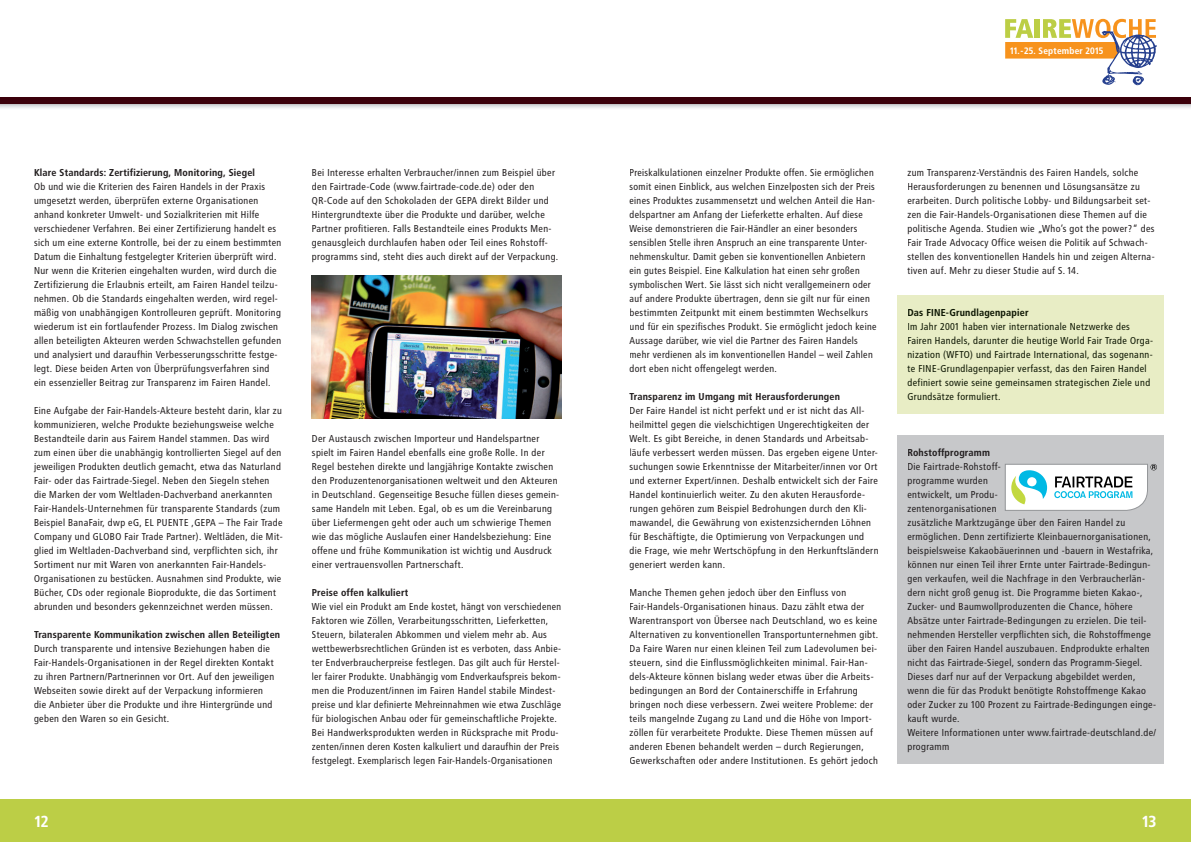
<style>
.page{position:relative;width:1191px;height:842px;background:#fff}
.page>*{position:absolute;margin:0;border:0;box-sizing:border-box;transform-origin:0 0}
.t1{font:700 16px "Transit";color:#fff}
.t2{font:10px/14px "Transit";color:#231f20}
.t3{font:10px/14px "Transit";color:#0e1703}
.t4{font:700 10px "Transit";color:#231f20}
.t5{font:700 10px "Transit";color:#0e1703}
.t6{font:700 9.3px "Transit";color:#fff}
</style>
<div class="page">
<div style="left:0;top:0;width:1191px;height:104px;background:#3b000a"></div>
<div style="left:0;top:0;width:1191px;height:97px;background:#fff"></div>
<svg style="left:1005px;top:19px;width:152px;height:66px"></svg>
<div style="left:0;top:799px;width:1191px;height:43px;background:#bcce46"></div>
<img style="left:312px;top:275px;width:249px;height:144px">
<div style="left:896px;top:435px;width:267px;height:329px;background:#c7c8ca"></div>
<div style="left:896px;top:295px;width:267px;height:118px;background:#e8edc5"></div>
<svg style="left:1005px;top:464px;width:152px;height:47px;background:#cfe0e0"></svg>
<p class="t4" style="left:34px;top:167px;width:223px">Klare Standards: Zertifizierung, Monitoring, Siegel</p>
<p class="t2" style="left:34px;top:180px;width:249px">Ob und wie die Kriterien des Fairen Handels in der Praxis umgesetzt werden, überprüfen externe Organisationen anhand konkreter Umwelt- und Sozialkriterien mit Hilfe verschiedener Verfahren. Bei einer Zertifizierung handelt es sich um eine externe Kontrolle, bei der zu einem bestimmten Datum die Einhaltung festgelegter Kriterien überprüft wird.<br>Nur wenn die Kriterien eingehalten wurden, wird durch die Zertifizierung die Erlaubnis erteilt, am Fairen Handel teilzu&shy;nehmen. Ob die Standards eingehalten werden, wird regel&shy;mäßig von unabhängigen Kontrolleuren geprüft. Monitoring wiederum ist ein fortlaufender Prozess. Im Dialog zwischen allen beteiligten Akteuren werden Schwachstellen gefunden und analysiert und daraufhin Verbesserungsschritte festge&shy;legt. Diese beiden Arten von Überprüfungsverfahren sind ein essenzieller Beitrag zur Transparenz im Fairen Handel.</p>
<p class="t2" style="left:34px;top:404px;width:250px">Eine Aufgabe der Fair-Handels-Akteure besteht darin, klar zu kommunizieren, welche Produkte beziehungsweise welche Bestandteile darin aus Fairem Handel stammen. Das wird zum einen über die unabhängig kontrollierten Siegel auf den jeweiligen Produkten deutlich gemacht, etwa das Naturland Fair- oder das Fairtrade-Siegel. Neben den Siegeln stehen die Marken der vom Weltladen-Dachverband anerkannten Fair-Handels-Unternehmen für transparente Standards (zum Beispiel BanaFair, dwp eG, EL PUENTE ,GEPA – The Fair Trade Company und GLOBO Fair Trade Partner). Weltläden, die Mit&shy;glied im Weltladen-Dachverband sind, verpflichten sich, ihr Sortiment nur mit Waren von anerkannten Fair-Handels-Organisationen zu bestücken. Ausnahmen sind Produkte, wie Bücher, CDs oder regionale Bioprodukte, die das Sortiment abrunden und besonders gekennzeichnet werden müssen.</p>
<p class="t4" style="left:34px;top:629px;width:248px">Transparente Kommunikation zwischen allen Beteiligten</p>
<p class="t2" style="left:34px;top:642px;width:242px">Durch transparente und intensive Beziehungen haben die Fair-Handels-Organisationen in der Regel direkten Kontakt zu ihren Partnern/Partnerinnen vor Ort. Auf den jeweiligen Webseiten sowie direkt auf der Verpackung informieren die Anbieter über die Produkte und ihre Hintergründe und geben den Waren so ein Gesicht.</p>
<p class="t2" style="left:312px;top:166px;width:248px">Bei Interesse erhalten Verbraucher/innen zum Beispiel über den Fairtrade-Code (www.fairtrade-code.de) oder den QR-Code auf den Schokoladen der GEPA direkt Bilder und Hintergrundtexte über die Produkte und darüber, welche Partner profitieren. Falls Bestandteile eines Produkts Men&shy;genausgleich durchlaufen haben oder Teil eines Rohstoff&shy;programms sind, steht dies auch direkt auf der Verpackung.</p>
<p class="t2" style="left:312px;top:432px;width:249px">Der Austausch zwischen Importeur und Handelspartner spielt im Fairen Handel ebenfalls eine große Rolle. In der Regel bestehen direkte und langjährige Kontakte zwischen den Produzentenorganisationen weltweit und den Akteuren in Deutschland. Gegenseitige Besuche füllen dieses gemein&shy;same Handeln mit Leben. Egal, ob es um die Vereinbarung über Liefermengen geht oder auch um schwierige Themen wie das mögliche Auslaufen einer Handelsbeziehung: Eine offene und frühe Kommunikation ist wichtig und Ausdruck einer vertrauensvollen Partnerschaft.</p>
<p class="t4" style="left:312px;top:587px;width:98px">Preise offen kalkuliert</p>
<p class="t2" style="left:312px;top:600px;width:251px">Wie viel ein Produkt am Ende kostet, hängt von verschiedenen Faktoren wie Zöllen, Verarbeitungsschritten, Lieferketten, Steuern, bilateralen Abkommen und vielem mehr ab. Aus wettbewerbsrechtlichen Gründen ist es verboten, dass Anbie&shy;ter Endverbraucherpreise festlegen. Das gilt auch für Herstel&shy;ler fairer Produkte. Unabhängig vom Endverkaufspreis bekom&shy;men die Produzent/innen im Fairen Handel stabile Mindest&shy;preise und klar definierte Mehreinnahmen wie etwa Zuschläge für biologischen Anbau oder für gemeinschaftliche Projekte.<br>Bei Handwerksprodukten werden in Rücksprache mit Produ&shy;zenten/innen deren Kosten kalkuliert und daraufhin der Preis festgelegt. Exemplarisch legen Fair-Handels-Organisationen</p>
<p class="t6" style="left:1009px;top:45px;width:95px">11.-25. September 2015</p>
<p class="t2" style="left:629px;top:166px;width:249px">Preiskalkulationen einzelner Produkte offen. Sie ermöglichen somit einen Einblick, aus welchen Einzelposten sich der Preis eines Produktes zusammensetzt und welchen Anteil die Han&shy;delspartner am Anfang der Lieferkette erhalten. Auf diese Weise demonstrieren die Fair-Händler an einer besonders sensiblen Stelle ihren Anspruch an eine transparente Unter&shy;nehmenskultur. Damit geben sie konventionellen Anbietern ein gutes Beispiel. Eine Kalkulation hat einen sehr großen symbolischen Wert. Sie lässt sich nicht verallgemeinern oder auf andere Produkte übertragen, denn sie gilt nur für einen bestimmten Zeitpunkt mit einem bestimmten Wechselkurs und für ein spezifisches Produkt. Sie ermöglicht jedoch keine Aussage darüber, wie viel die Partner des Fairen Handels mehr verdienen als im konventionellen Handel – weil Zahlen dort eben nicht offengelegt werden.</p>
<p class="t4" style="left:629px;top:391px;width:212px">Transparenz im Umgang mit Herausforderungen</p>
<p class="t2" style="left:629px;top:404px;width:251px">Der Faire Handel ist nicht perfekt und er ist nicht das All&shy;heilmittel gegen die vielschichtigen Ungerechtigkeiten der Welt. Es gibt Bereiche, in denen Standards und Arbeitsab&shy;läufe verbessert werden müssen. Das ergeben eigene Unter&shy;suchungen sowie Erkenntnisse der Mitarbeiter/innen vor Ort und externer Expert/innen. Deshalb entwickelt sich der Faire Handel kontinuierlich weiter. Zu den akuten Herausforde&shy;rungen gehören zum Beispiel Bedrohungen durch den Kli&shy;mawandel, die Gewährung von existenzsichernden Löhnen für Beschäftigte, die Optimierung von Verpackungen und die Frage, wie mehr Wertschöpfung in den Herkunftsländern generiert werden kann.</p>
<p class="t2" style="left:629px;top:586px;width:251px">Manche Themen gehen jedoch über den Einfluss von Fair-Handels-Organisationen hinaus. Dazu zählt etwa der Warentransport von Übersee nach Deutschland, wo es keine Alternativen zu konventionellen Transportunternehmen gibt.<br>Da Faire Waren nur einen kleinen Teil zum Ladevolumen bei&shy;steuern, sind die Einflussmöglichkeiten minimal. Fair-Han&shy;dels-Akteure können bislang weder etwas über die Arbeits&shy;bedingungen an Bord der Containerschiffe in Erfahrung bringen noch diese verbessern. Zwei weitere Probleme: der teils mangelnde Zugang zu Land und die Höhe von Import&shy;zöllen für verarbeitete Produkte. Diese Themen müssen auf anderen Ebenen behandelt werden – durch Regierungen, Gewerkschaften oder andere Institutionen. Es gehört jedoch</p>
<p class="t2" style="left:907px;top:166px;width:249px">zum Transparenz-Verständnis des Fairen Handels, solche Herausforderungen zu benennen und Lösungsansätze zu erarbeiten. Durch politische Lobby- und Bildungsarbeit set&shy;zen die Fair-Handels-Organisationen diese Themen auf die politische Agenda. Studien wie „Who’s got the power?“ des Fair Trade Advocacy Office weisen die Politik auf Schwach&shy;stellen des konventionellen Handels hin und zeigen Alterna&shy;tiven auf. Mehr zu dieser Studie auf S. 14.</p>
<p class="t5" style="left:907px;top:307px;width:123px">Das FINE-Grundlagenpapier</p>
<p class="t3" style="left:907px;top:320px;width:247px">Im Jahr 2001 haben vier internationale Netzwerke des Fairen Handels, darunter die heutige World Fair Trade Orga&shy;nization (WFTO) und Fairtrade International, das sogenann&shy;te FINE-Grundlagenpapier verfasst, das den Fairen Handel definiert sowie seine gemeinsamen strategischen Ziele und Grundsätze formuliert.</p>
<p class="t4" style="left:907px;top:447px;width:84px">Rohstoffprogramm</p>
<p class="t2" style="left:907px;top:460px;width:251px">Die Fairtrade-Rohstoff-<br>programme wurden<br>entwickelt, um Produ-<br>zentenorganisationen<br>zusätzliche Marktzugänge über den Fairen Handel zu ermöglichen. Denn zertifizierte Kleinbauernorganisationen, beispielsweise Kakaobäuerinnen und -bauern in Westafrika, können nur einen Teil ihrer Ernte unter Fairtrade-Bedingun&shy;gen verkaufen, weil die Nachfrage in den Verbraucherlän&shy;dern nicht groß genug ist. Die Programme bieten Kakao-, Zucker- und Baumwollproduzenten die Chance, höhere Absätze unter Fairtrade-Bedingungen zu erzielen. Die teil&shy;nehmenden Hersteller verpflichten sich, die Rohstoffmenge über den Fairen Handel auszubauen. Endprodukte erhalten nicht das Fairtrade-Siegel, sondern das Programm-Siegel.<br>Dieses darf nur auf der Verpackung abgebildet werden, wenn die für das Produkt benötigte Rohstoffmenge Kakao oder Zucker zu 100 Prozent zu Fairtrade-Bedingungen einge&shy;kauft wurde.<br>Weitere Informationen unter www.fairtrade-deutschland.de/ programm</p>
<h1 class="t1" style="left:34px;top:812px;width:17px">12</h1>
<h1 class="t1" style="left:1141px;top:812px;width:17px">13</h1>
</div>
